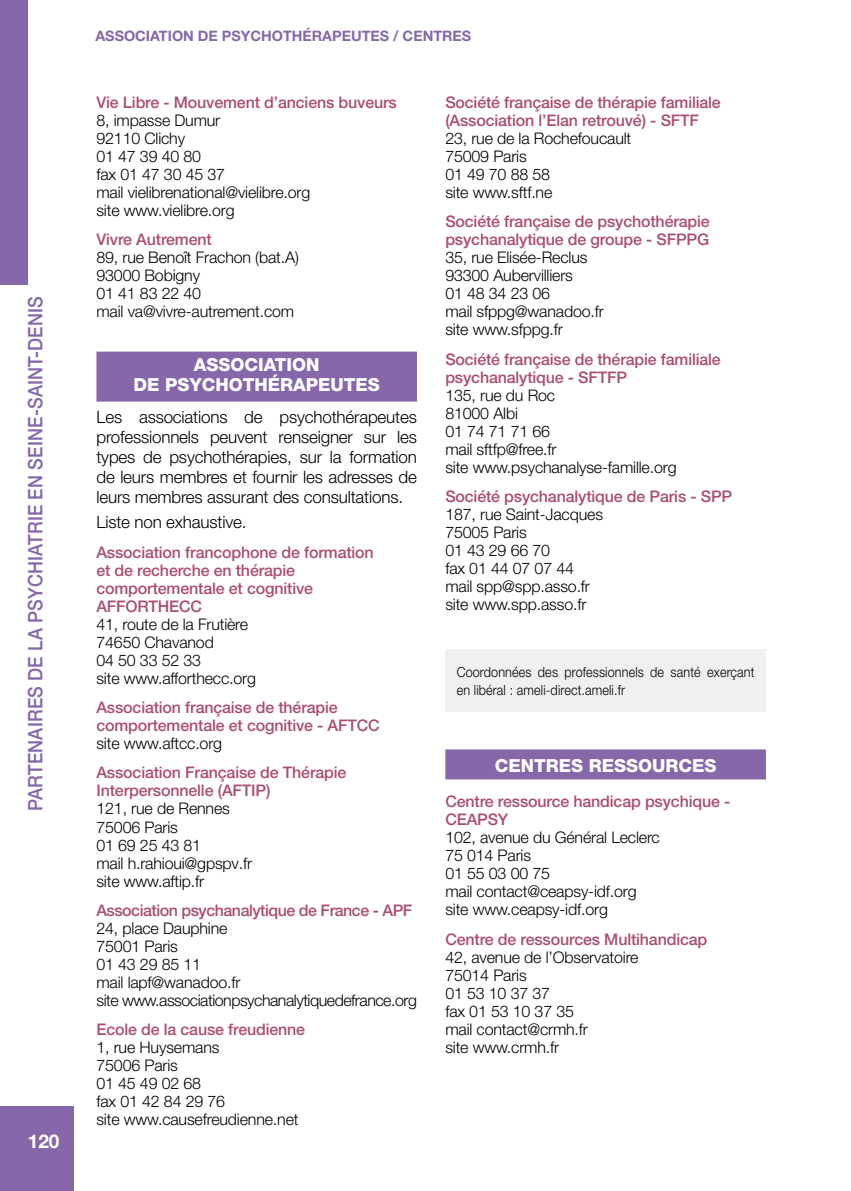
<style>
.page{position:relative;width:851px;height:1191px;background:#fff}
.page>*{position:absolute;margin:0;border:0;box-sizing:border-box;transform-origin:0 0}
.t1{font:500 20px "Helvetica Neue LT Pro";letter-spacing:.01em;color:#8567aa;scale:.9 1}
.t2{font:700 19px "Helvetica Neue LT Pro";color:#fff}
.t3{font:800 18px/20px "Helvetica Neue LT Pro";color:#fff;text-align:center}
.t4{font:300 17px/20px "Helvetica Neue LT Pro";letter-spacing:-.01em;color:#000;text-align:justify}
.t5{font:300 16px/18px "Helvetica Neue LT Pro";letter-spacing:-.01em;color:#000}
.t6{font:500 16px/18px "Helvetica Neue LT Pro";letter-spacing:-.01em;color:#ab4e6c}
.t7{font:300 16px/18px "Helvetica Neue LT Pro";letter-spacing:-.03em;color:#000}
.t8{font:500 16px "Helvetica Neue LT Pro";letter-spacing:-.03em;color:#ab4e6c}
.t9{font:700 14.4px "Helvetica Neue LT Pro";color:#8567aa}
.t10{font:300 14px/18px "Helvetica Neue LT Pro";letter-spacing:.01em;color:#000;scale:.9 1}
</style>
<div class="page">
<div style="left:96px;top:351px;width:321px;height:50px;background:#8567aa"></div>
<div style="left:445px;top:749px;width:320px;height:30px;background:#8567aa"></div>
<div style="left:445px;top:649px;width:320px;height:62px;background:#f0f0f0"></div>
<div style="left:0;top:0;width:28px;height:285px;background:#8567aa"></div>
<div style="left:0;top:1106px;width:74px;height:85px;background:#8567aa"></div>
<p class="t1" style="left:23px;top:811px;width:573px;rotate:-90deg">PARTENAIRES DE LA PSYCHIATRIE EN SEINE-SAINT-DENIS</p>
<p class="t2" style="left:28px;top:1129px;width:33px">120</p>
<p class="t9" style="left:95px;top:27px;width:377px">ASSOCIATION DE PSYCHOTHÉRAPEUTES / CENTRES</p>
<p class="t6" style="left:96px;top:93px;width:302px">Vie Libre - Mouvement d’anciens buveurs</p>
<p class="t5" style="left:96px;top:111px;width:215px">8, impasse Dumur<br>92110 Clichy<br>01 47 39 40 80<br>fax 01 47 30 45 37<br>mail vielibrenational@vielibre.org site www.vielibre.org</p>
<p class="t6" style="left:96px;top:230px;width:117px">Vivre Autrement</p>
<p class="t5" style="left:96px;top:248px;width:204px">89, rue Benoît Frachon (bat.A)<br>93000 Bobigny<br>01 41 83 22 40<br>mail va@vivre-autrement.com</p>
<p class="t3" style="left:134px;top:355px;width:248px">ASSOCIATION<br>DE PSYCHOTHÉRAPEUTES</p>
<p class="t4" style="left:96px;top:406px;width:322px">Les associations de psychothérapeutes professionnels peuvent renseigner sur les types de psychothérapies, sur la formation de leurs membres et fournir les adresses de leurs membres assurant des consultations.</p>
<p class="t4" style="left:96px;top:512px;width:151px">Liste non exhaustive.</p>
<p class="t6" style="left:96px;top:543px;width:279px">Association francophone de formation et de recherche en thérapie comportementale et cognitive<br>AFFORTHECC</p>
<p class="t5" style="left:96px;top:614px;width:161px">41, route de la Frutière<br>74650 Chavanod<br>04 50 33 52 33<br>site www.afforthecc.org</p>
<p class="t6" style="left:96px;top:698px;width:285px">Association française de thérapie comportementale et cognitive - AFTCC</p>
<p class="t5" style="left:96px;top:734px;width:127px">site www.aftcc.org</p>
<p class="t6" style="left:96px;top:763px;width:251px">Association Française de Thérapie<br>Interpersonnelle (AFTIP)</p>
<p class="t5" style="left:96px;top:799px;width:157px">121, rue de Rennes<br>75006 Paris<br>01 69 25 43 81<br>mail h.rahioui@gpspv.fr site www.aftip.fr</p>
<p class="t8" style="left:96px;top:900px;width:317px">Association psychanalytique de France - APF</p>
<p class="t7" style="left:96px;top:919px;width:322px">24, place Dauphine<br>75001 Paris<br>01 43 29 85 11<br>mail lapf@wanadoo.fr<br>site www.associationpsychanalytiquedefrance.org</p>
<p class="t6" style="left:96px;top:1020px;width:210px">Ecole de la cause freudienne</p>
<p class="t5" style="left:96px;top:1038px;width:203px">1, rue Huysemans<br>75006 Paris<br>01 45 49 02 68<br>fax 01 42 84 29 76<br>site www.causefreudienne.net</p>
<p class="t6" style="left:445px;top:93px;width:277px">Société française de thérapie familiale (Association l’Elan retrouvé) - SFTF</p>
<p class="t5" style="left:445px;top:129px;width:187px">23, rue de la Rochefoucault<br>75009 Paris<br>01 49 70 88 58<br>site www.sftf.ne</p>
<p class="t6" style="left:445px;top:212px;width:266px">Société française de psychothérapie psychanalytique de groupe - SFPPG</p>
<p class="t5" style="left:445px;top:248px;width:160px">35, rue Elisée-Reclus<br>93300 Aubervilliers<br>01 48 34 23 06<br>mail sfppg@wanadoo.fr site www.sfppg.fr</p>
<p class="t6" style="left:445px;top:350px;width:277px">Société française de thérapie familiale psychanalytique - SFTFP</p>
<p class="t5" style="left:445px;top:385px;width:233px">135, rue du Roc<br>81000 Albi<br>01 74 71 71 66<br>mail sftfp@free.fr<br>site www.psychanalyse-famille.org</p>
<p class="t6" style="left:445px;top:487px;width:288px">Société psychanalytique de Paris - SPP</p>
<p class="t5" style="left:445px;top:505px;width:159px">187, rue Saint-Jacques<br>75005 Paris<br>01 43 29 66 70<br>fax 01 44 07 07 44 mail spp@spp.asso.fr site www.spp.asso.fr</p>
<p class="t10" style="left:456px;top:662px;width:332px">Coordonnées des professionnels de santé exerçant en libéral : ameli-direct.ameli.fr</p>
<p class="t3" style="left:494px;top:755px;width:223px">CENTRES RESSOURCES</p>
<p class="t6" style="left:445px;top:792px;width:286px">Centre ressource handicap psychique -<br>CEAPSY</p>
<p class="t5" style="left:445px;top:828px;width:216px">102, avenue du Général Leclerc<br>75 014 Paris<br>01 55 03 00 75<br>mail contact@ceapsy-idf.org site www.ceapsy-idf.org</p>
<p class="t6" style="left:445px;top:929px;width:263px">Centre de ressources Multihandicap</p>
<p class="t5" style="left:445px;top:947px;width:195px">42, avenue de l’Observatoire<br>75014 Paris<br>01 53 10 37 37<br>fax 01 53 10 37 35<br>mail contact@crmh.fr<br>site www.crmh.fr</p>
</div>
